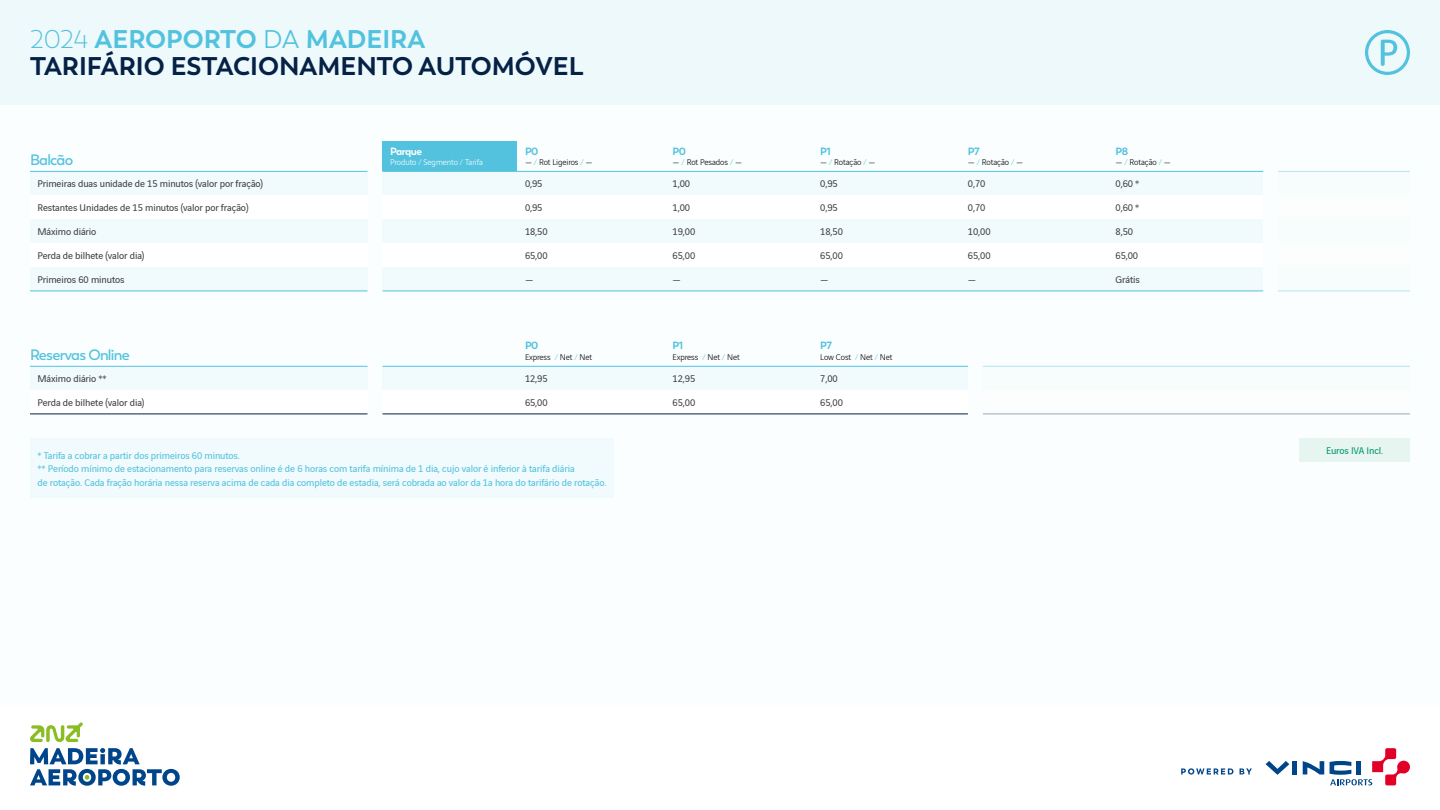
<style>
.page{position:relative;width:1440px;height:810px;background:#fff}
.page>*{position:absolute;margin:0;border:0;box-sizing:border-box;transform-origin:0 0}
.t1{font:700 25.5px/27px "Trenda";color:#052145}
.t2{font:600 15px "Trenda";letter-spacing:-.05em;color:#52c2de}
.t3{font:10.5px "Vinci Sans";letter-spacing:-.01em;color:#404040}
.t4{font:10.5px/13.5px "Vinci Sans";letter-spacing:-.01em;color:#52c2de}
.t5{font:700 10.5px "Trenda";letter-spacing:-.05em;color:#52c2de}
.t6{font:10.5px "Vinci Sans";letter-spacing:-.01em;color:#009669}
.t7{font:700 10.5px "Trenda";letter-spacing:-.05em;color:#fff}
.t8{font:300 9px "Vinci Sans";letter-spacing:-.01em;color:#000}
.t9{font:300 9px "Vinci Sans";letter-spacing:-.01em;color:#fff}
.s1{font-weight:300;color:#52c2de}
.s2{color:#52c2de}
.s3{font-weight:400;color:#52c2de}
</style>
<div class="page">
<div style="left:0;top:0;width:1440px;height:105px;background:#eef9fc"></div>
<div style="left:0;top:105px;width:1440px;height:600px;background:#fbfefe"></div>
<div style="left:382px;top:141px;width:136px;height:30px;background:#52c2de"></div>
<div style="left:30px;top:171px;width:338px;height:24px;background:#f1fafc"></div>
<div style="left:30px;top:366px;width:338px;height:24px;background:#f1fafc"></div>
<div style="left:30px;top:390px;width:338px;height:24px;background:#fff"></div>
<div style="left:30px;top:219px;width:338px;height:24px;background:#f1fafc"></div>
<div style="left:30px;top:267px;width:338px;height:24px;background:#f1fafc"></div>
<div style="left:30px;top:195px;width:338px;height:24px;background:#fff"></div>
<div style="left:30px;top:243px;width:338px;height:24px;background:#fff"></div>
<div style="left:382px;top:171px;width:881px;height:24px;background:#f1fafc"></div>
<div style="left:1278px;top:171px;width:132px;height:24px;background:#f1fafc"></div>
<div style="left:383px;top:366px;width:585px;height:24px;background:#f1fafc"></div>
<div style="left:383px;top:390px;width:585px;height:24px;background:#fff"></div>
<div style="left:983px;top:366px;width:427px;height:24px;background:#f1fafc"></div>
<div style="left:983px;top:390px;width:427px;height:24px;background:#fff"></div>
<div style="left:382px;top:219px;width:881px;height:24px;background:#f1fafc"></div>
<div style="left:1278px;top:219px;width:132px;height:24px;background:#f1fafc"></div>
<div style="left:382px;top:267px;width:881px;height:24px;background:#f1fafc"></div>
<div style="left:1278px;top:267px;width:132px;height:24px;background:#f1fafc"></div>
<div style="left:382px;top:195px;width:881px;height:24px;background:#fff"></div>
<div style="left:1278px;top:195px;width:132px;height:24px;background:#fff"></div>
<div style="left:382px;top:243px;width:881px;height:24px;background:#fff"></div>
<div style="left:1278px;top:243px;width:132px;height:24px;background:#fff"></div>
<hr style="left:1278px;top:171px;width:132px;height:1px;background:#52c2de">
<hr style="left:1278px;top:291px;width:132px;height:1px;background:#52c2de">
<hr style="left:30px;top:171px;width:338px;height:1px;background:#52c2de">
<hr style="left:382px;top:171px;width:881px;height:1px;background:#52c2de">
<hr style="left:30px;top:291px;width:338px;height:1px;background:#52c2de">
<hr style="left:382px;top:291px;width:881px;height:1px;background:#52c2de">
<hr style="left:30px;top:414px;width:338px;height:1px;background:#052145">
<hr style="left:382px;top:414px;width:586px;height:1px;background:#052145">
<hr style="left:983px;top:414px;width:427px;height:1px;background:#052145">
<hr style="left:30px;top:366px;width:338px;height:1px;background:#52c2de">
<hr style="left:382px;top:366px;width:586px;height:1px;background:#52c2de">
<hr style="left:983px;top:366px;width:427px;height:1px;background:#52c2de">
<div style="left:1299px;top:438px;width:111px;height:24px;background:#e6f5f0"></div>
<div style="left:30px;top:438px;width:584px;height:60px;background:#f1fafc"></div>
<svg style="left:1181px;top:768px;width:52px;height:7px"></svg>
<svg style="left:1240px;top:768px;width:12px;height:6px"></svg>
<hr style="left:1293px;top:761px;width:4px;height:13px;background:#00458a">
<svg style="left:1303px;top:761px;width:21px;height:13px"></svg>
<svg style="left:1266px;top:761px;width:23px;height:14px"></svg>
<svg style="left:1330px;top:748px;width:80px;height:37px"></svg>
<svg style="left:1365px;top:30px;width:45px;height:45px"></svg>
<svg style="left:30px;top:722px;width:53px;height:20px"></svg>
<svg style="left:30px;top:748px;width:150px;height:38px"></svg>
<h1 class="t1" style="left:30px;top:26px;width:555px"><span class="s1">2024</span> <span class="s2">AEROPORTO</span> <span class="s3">DA</span> <span class="s2">MADEIRA<br></span>TARIFÁRIO ESTACIONAMENTO AUTOMÓVEL</h1>
<h2 class="t2" style="left:30px;top:151px;width:45px">Balcão</h2>
<p class="t7" style="left:390px;top:144px;width:34px">Parque</p>
<p class="t9" style="left:390px;top:156px;width:95px">Produto / Segmento / Tarifa</p>
<p class="t5" style="left:525px;top:144px;width:15px">P0</p>
<p class="t8" style="left:525px;top:156px;width:69px">— <span class="s2">/</span> Rot Ligeiros <span class="s2">/</span> —</p>
<p class="t5" style="left:673px;top:144px;width:15px">P0</p>
<p class="t5" style="left:820px;top:144px;width:12px">P1</p>
<p class="t5" style="left:968px;top:144px;width:13px">P7</p>
<p class="t5" style="left:1116px;top:144px;width:14px">P8</p>
<p class="t8" style="left:673px;top:156px;width:71px">— <span class="s2">/</span> Rot Pesados <span class="s2">/</span> —</p>
<p class="t8" style="left:820px;top:156px;width:57px">— <span class="s2">/</span> Rotação <span class="s2">/</span> —</p>
<p class="t8" style="left:968px;top:156px;width:57px">— <span class="s2">/</span> Rotação <span class="s2">/</span> —</p>
<p class="t8" style="left:1116px;top:156px;width:57px">— <span class="s2">/</span> Rotação <span class="s2">/</span> —</p>
<p class="t3" style="left:38px;top:176px;width:227px">Primeiras duas unidade de 15 minutos (valor por fração)</p>
<p class="t3" style="left:38px;top:200px;width:212px">Restantes Unidades de 15 minutos (valor por fração)</p>
<p class="t3" style="left:38px;top:224px;width:60px">Máximo diário</p>
<p class="t3" style="left:38px;top:248px;width:108px">Perda de bilhete (valor dia)</p>
<p class="t3" style="left:38px;top:272px;width:89px">Primeiros 60 minutos</p>
<p class="t3" style="left:525px;top:176px;width:19px">0,95</p>
<p class="t3" style="left:525px;top:200px;width:19px">0,95</p>
<p class="t3" style="left:525px;top:224px;width:24px">18,50</p>
<p class="t3" style="left:525px;top:248px;width:24px">65,00</p>
<p class="t3" style="left:525px;top:272px;width:10px">—</p>
<p class="t3" style="left:673px;top:176px;width:19px">1,00</p>
<p class="t3" style="left:673px;top:200px;width:19px">1,00</p>
<p class="t3" style="left:673px;top:224px;width:24px">19,00</p>
<p class="t3" style="left:673px;top:248px;width:24px">65,00</p>
<p class="t3" style="left:673px;top:272px;width:10px">—</p>
<p class="t3" style="left:820px;top:176px;width:19px">0,95</p>
<p class="t3" style="left:820px;top:200px;width:19px">0,95</p>
<p class="t3" style="left:820px;top:224px;width:24px">18,50</p>
<p class="t3" style="left:820px;top:248px;width:24px">65,00</p>
<p class="t3" style="left:820px;top:272px;width:10px">—</p>
<p class="t3" style="left:968px;top:176px;width:19px">0,70</p>
<p class="t3" style="left:968px;top:200px;width:19px">0,70</p>
<p class="t3" style="left:968px;top:224px;width:24px">10,00</p>
<p class="t3" style="left:968px;top:248px;width:24px">65,00</p>
<p class="t3" style="left:968px;top:272px;width:10px">—</p>
<p class="t3" style="left:1116px;top:176px;width:25px">0,60 *</p>
<p class="t3" style="left:1116px;top:200px;width:25px">0,60 *</p>
<p class="t3" style="left:1116px;top:224px;width:19px">8,50</p>
<p class="t3" style="left:1116px;top:248px;width:24px">65,00</p>
<p class="t3" style="left:1116px;top:272px;width:26px">Grátis</p>
<h2 class="t2" style="left:30px;top:346px;width:101px">Reservas Online</h2>
<p class="t3" style="left:37px;top:371px;width:71px">Máximo diário **</p>
<p class="t3" style="left:37px;top:395px;width:108px">Perda de bilhete (valor dia)</p>
<p class="t5" style="left:525px;top:339px;width:15px">P0</p>
<p class="t5" style="left:673px;top:339px;width:12px">P1</p>
<p class="t5" style="left:820px;top:339px;width:13px">P7</p>
<p class="t8" style="left:525px;top:351px;width:69px">Express <span class="s2">/</span> Net <span class="s2">/</span> Net</p>
<p class="t8" style="left:673px;top:351px;width:69px">Express <span class="s2">/</span> Net <span class="s2">/</span> Net</p>
<p class="t8" style="left:820px;top:351px;width:74px">Low Cost <span class="s2">/</span> Net <span class="s2">/</span> Net</p>
<p class="t3" style="left:525px;top:371px;width:24px">12,95</p>
<p class="t3" style="left:525px;top:395px;width:24px">65,00</p>
<p class="t3" style="left:673px;top:371px;width:24px">12,95</p>
<p class="t3" style="left:673px;top:395px;width:24px">65,00</p>
<p class="t3" style="left:820px;top:371px;width:19px">7,00</p>
<p class="t3" style="left:820px;top:395px;width:24px">65,00</p>
<p class="t4" style="left:38px;top:447px;width:570px">* Tarifa a cobrar a partir dos primeiros 60 minutos.<br>** Período mínimo de estacionamento para reservas online é de 6 horas com tarifa mínima de 1 dia, cujo valor é inferior à tarifa diária<br>de rotação. Cada fração horária nessa reserva acima de cada dia completo de estadia, será cobrada ao valor da 1a hora do tarifário de rotação.</p>
<p class="t6" style="left:1326px;top:443px;width:59px">Euros IVA Incl.</p>
</div>
